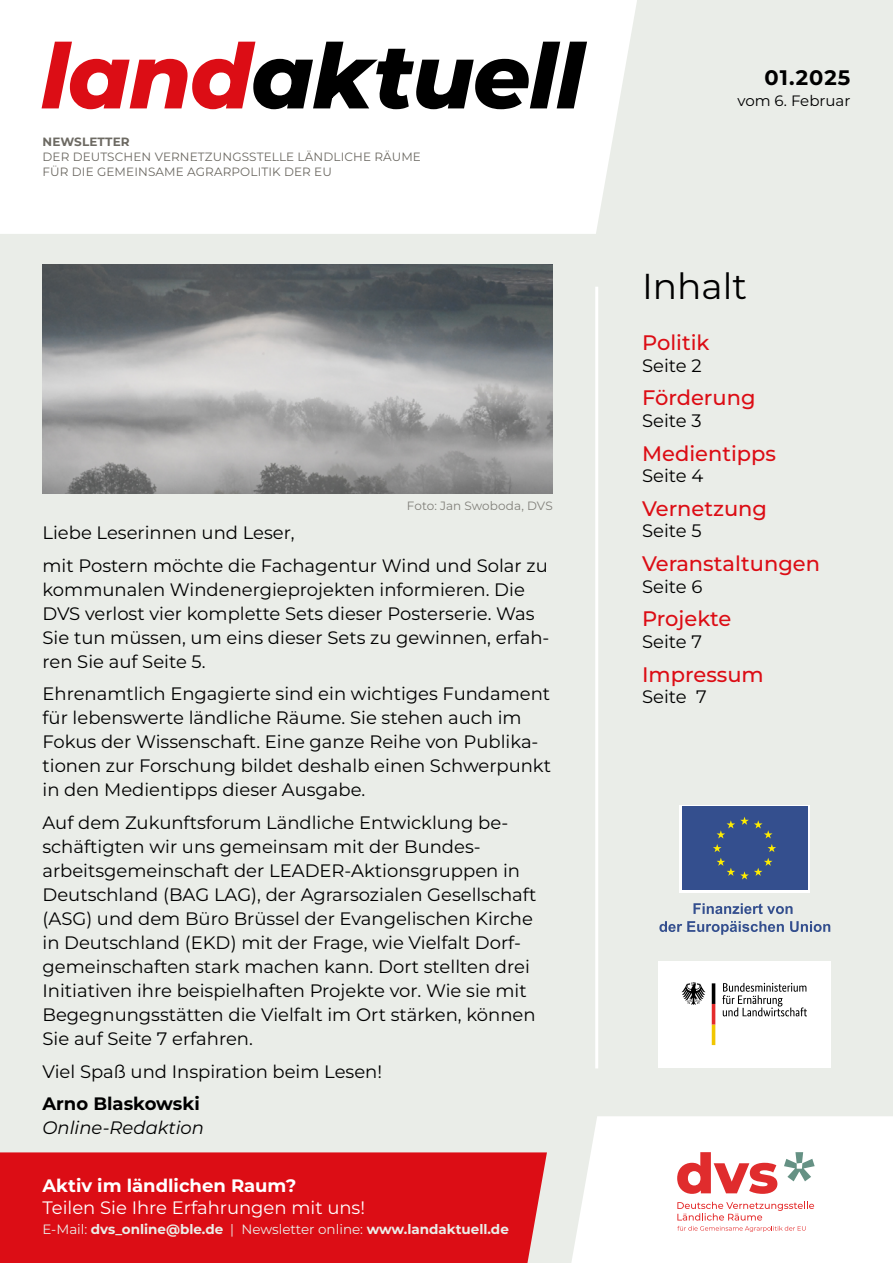
<style>
.page{position:relative;width:893px;height:1263px;background:#eaede8}
.page>*{position:absolute;margin:0;border:0;box-sizing:border-box;transform-origin:0 0}
.h1__Titel_des_Newsletters{font:italic 800 90px "Montserrat";letter-spacing:-.015em;color:#000}
.h1__Inhalt_Überschrift{font:36px "Montserrat";color:#000}
.t1{font:500 21px "Montserrat";color:#dc0d15}
.h2__Nummer_der_Ausgabe{font:700 21px "Montserrat";letter-spacing:.05em;color:#000}
.p__Introtext{font:18px/24px "Montserrat";color:#000}
.h1__Teaser_Titel{font:18px "Montserrat";color:#fff}
.p__Introtext-2{font:italic 18px/24px "Montserrat";color:#000}
.h1__Teaser_Titel-2{font:700 18px "Montserrat";color:#fff}
.h2__Datum_der_Ausgabe{font:15px "Montserrat";color:#000}
.t2{font:700 13.5px "Montserrat";color:#eaede8}
.h2__Titel-_Rubrik{font:12px/15px "Montserrat";letter-spacing:.01em;color:#6d6a63}
.Bildunterschrift{font:12px "Montserrat";letter-spacing:.005em;color:#81807a}
.h2__Titel-_Rubrik-2{font:700 12px "Montserrat";letter-spacing:.01em;color:#6d6a63}
.s1{color:#dc0d15}
.s2{font-weight:700;font-style:normal}
.s3{font-weight:400}
</style>
<div class="page">
<svg style="left:571px;top:1116px;width:322px;height:147px;fill:#fff"></svg>
<div style="left:0;top:1152px;width:547px;height:111px;background:#dc0d15"></div>
<hr style="left:595px;top:287px;width:3px;height:781px;background:#fff">
<div style="left:0;top:0;width:637px;height:234px;background:#fff"></div>
<div style="left:662px;top:1138px;width:164px;height:110px;background:#fff"></div>
<svg style="left:784px;top:1152px;width:31px;height:29px"></svg>
<svg style="left:677px;top:1152px;width:100px;height:42px"></svg>
<svg style="left:677px;top:1202px;width:137px;height:18px"></svg>
<svg style="left:677px;top:1226px;width:129px;height:6px"></svg>
<div style="left:658px;top:961px;width:172px;height:106px;background:#fff"></div>
<svg style="left:722px;top:983px;width:85px;height:33px"></svg>
<svg style="left:681px;top:982px;width:24px;height:23px"></svg>
<svg style="left:712px;top:983px;width:3px;height:62px"></svg>
<svg style="left:679px;top:805px;width:131px;height:88px"></svg>
<div style="left:682px;top:807px;width:125px;height:83px;background:#344f8e"></div>
<svg style="left:713px;top:844px;width:8px;height:8px"></svg>
<svg style="left:716px;top:858px;width:56px;height:21px"></svg>
<svg style="left:767px;top:844px;width:9px;height:8px"></svg>
<svg style="left:716px;top:817px;width:56px;height:21px"></svg>
<svg style="left:693px;top:903px;width:100px;height:11px"></svg>
<svg style="left:659px;top:921px;width:125px;height:13px"></svg>
<svg style="left:790px;top:921px;width:40px;height:11px"></svg>
<img style="left:43px;top:264px;width:510px;height:230px">
<h1 class="h1__Titel_des_Newsletters" style="left:41px;top:11px;width:545px"><span class="s1">land</span>aktuell</h1>
<h2 class="h2__Titel-_Rubrik-2" style="left:43px;top:133px;width:89px">NEWSLETTER</h2>
<h2 class="h2__Titel-_Rubrik" style="left:43px;top:148px;width:380px">DER DEUTSCHEN VERNETZUNGSSTELLE LÄNDLICHE RÄUME<br>FÜR DIE GEMEINSAME AGRARPOLITIK DER EU</h2>
<p class="Bildunterschrift" style="left:407px;top:497px;width:147px">Foto: Jan Swoboda, DVS</p>
<p class="p__Introtext" style="left:43px;top:520px;width:254px">Liebe Leserinnen und Leser,</p>
<p class="p__Introtext" style="left:43px;top:553px;width:508px">mit Postern möchte die Fachagentur Wind und Solar zu kommunalen Windenergieprojekten informieren. Die DVS verlost vier komplette Sets dieser Posterserie. Was Sie tun müssen, um eins dieser Sets zu gewinnen, erfah&shy;ren Sie auf Seite 5.</p>
<p class="p__Introtext" style="left:43px;top:681px;width:510px">Ehrenamtlich Engagierte sind ein wichtiges Fundament für lebenswerte ländliche Räume. Sie stehen auch im Fokus der Wissenschaft. Eine ganze Reihe von Publika&shy;tionen zur Forschung bildet deshalb einen Schwerpunkt in den Medientipps dieser Ausgabe.</p>
<p class="p__Introtext" style="left:43px;top:810px;width:495px">Auf dem Zukunftsforum Ländliche Entwicklung be&shy;schäftigten wir uns gemeinsam mit der Bundes&shy;arbeitsgemeinschaft der LEADER-Aktionsgruppen in Deutschland (BAG LAG), der Agrarsozialen Gesellschaft (ASG) und dem Büro Brüssel der Evangelischen Kirche in Deutschland (EKD) mit der Frage, wie Vielfalt Dorf&shy;gemeinschaften stark machen kann. Dort stellten drei Initiativen ihre beispielhaften Projekte vor. Wie sie mit Begegnungsstätten die Vielfalt im Ort stärken, können Sie auf Seite 7 erfahren.</p>
<p class="p__Introtext" style="left:43px;top:1058px;width:341px">Viel Spaß und Inspiration beim Lesen!</p>
<p class="p__Introtext-2" style="left:43px;top:1091px;width:163px"><span class="s2">Arno Blaskowski<br></span>Online-Redaktion</p>
<h1 class="h1__Teaser_Titel-2" style="left:43px;top:1173px;width:255px">Aktiv im ländlichen Raum?</h1>
<h1 class="h1__Teaser_Titel" style="left:43px;top:1195px;width:324px">Teilen Sie Ihre Erfahrungen mit uns!</h1>
<p class="t2" style="left:43px;top:1220px;width:468px"><span class="s3">E-Mail:</span> dvs_online@ble.de <span class="s3">| Newsletter online:</span> www.landaktuell.de</p>
<h2 class="h2__Nummer_der_Ausgabe" style="left:765px;top:62px;width:87px">01.2025</h2>
<h2 class="h2__Datum_der_Ausgabe" style="left:737px;top:90px;width:114px">vom 6. Februar</h2>
<h1 class="h1__Inhalt_Überschrift" style="left:642px;top:262px;width:107px">Inhalt</h1>
<p class="t1" style="left:642px;top:328px;width:69px">Politik</p>
<p class="p__Introtext" style="left:642px;top:352px;width:61px">Seite 2</p>
<p class="t1" style="left:642px;top:383px;width:115px">Förderung</p>
<p class="p__Introtext" style="left:642px;top:408px;width:61px">Seite 3</p>
<p class="t1" style="left:642px;top:438px;width:135px">Medientipps</p>
<p class="p__Introtext" style="left:642px;top:463px;width:63px">Seite 4</p>
<p class="t1" style="left:642px;top:494px;width:126px">Vernetzung</p>
<p class="p__Introtext" style="left:642px;top:518px;width:61px">Seite 5</p>
<p class="t1" style="left:642px;top:549px;width:179px">Veranstaltungen</p>
<p class="p__Introtext" style="left:642px;top:574px;width:62px">Seite 6</p>
<p class="t1" style="left:642px;top:604px;width:91px">Projekte</p>
<p class="p__Introtext" style="left:642px;top:629px;width:61px">Seite 7</p>
<p class="t1" style="left:642px;top:660px;width:123px">Impressum</p>
<p class="p__Introtext" style="left:642px;top:684px;width:66px">Seite 7</p>
</div>
